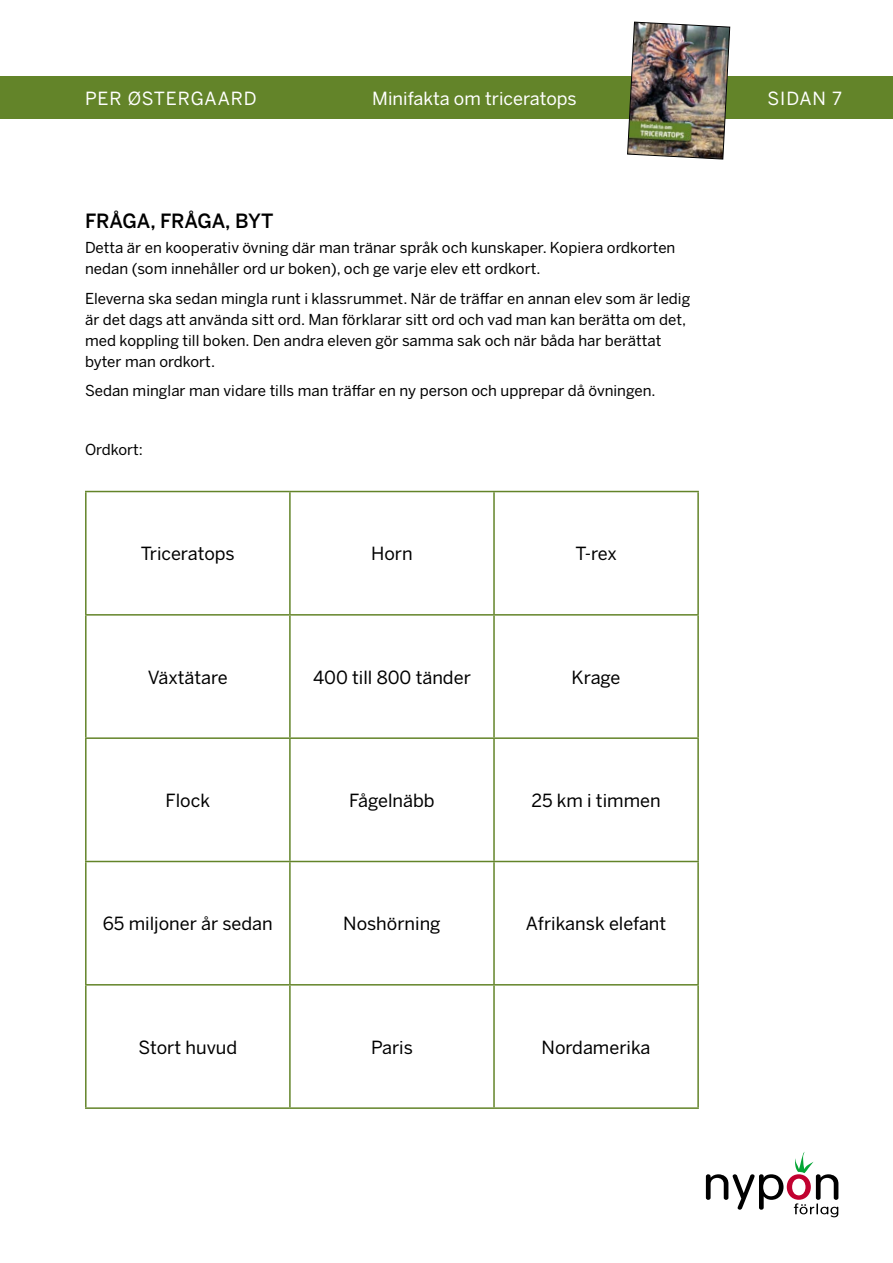
<style>
.page{position:relative;width:893px;height:1263px;background:#fff}
.page>*{position:absolute;margin:0;border:0;box-sizing:border-box;transform-origin:0 0}
.t1{font:500 19.5px "Benton Sans";letter-spacing:-.01em;color:#000}
.t2{font:18px "Benton Sans";color:#000}
.t3{font:18px "Benton Sans";color:#fff}
.t4{font:18px "Benton Sans";letter-spacing:.05em;color:#fff}
.t5{font:15px/21px "Benton Sans";color:#000}
</style>
<div class="page">
<svg style="left:706px;top:1152px;width:132px;height:65px"></svg>
<div style="left:0;top:77px;width:893px;height:42px;background:#638429"></div>
<img style="left:627px;top:21px;width:103px;height:139px">
<hr style="left:85px;top:491px;width:205px;height:1px;background:#638429">
<hr style="left:85px;top:492px;width:2px;height:122px;background:#638429">
<hr style="left:290px;top:491px;width:204px;height:1px;background:#638429">
<hr style="left:289px;top:492px;width:2px;height:122px;background:#638429">
<hr style="left:494px;top:491px;width:205px;height:1px;background:#638429">
<hr style="left:493px;top:492px;width:2px;height:122px;background:#638429">
<hr style="left:697px;top:492px;width:2px;height:122px;background:#638429">
<hr style="left:85px;top:614px;width:205px;height:2px;background:#638429">
<hr style="left:85px;top:616px;width:2px;height:121px;background:#638429">
<hr style="left:290px;top:614px;width:204px;height:2px;background:#638429">
<hr style="left:289px;top:616px;width:2px;height:121px;background:#638429">
<hr style="left:494px;top:614px;width:205px;height:2px;background:#638429">
<hr style="left:493px;top:616px;width:2px;height:121px;background:#638429">
<hr style="left:697px;top:616px;width:2px;height:121px;background:#638429">
<hr style="left:85px;top:737px;width:205px;height:2px;background:#638429">
<hr style="left:85px;top:739px;width:2px;height:122px;background:#638429">
<hr style="left:290px;top:737px;width:204px;height:2px;background:#638429">
<hr style="left:289px;top:739px;width:2px;height:122px;background:#638429">
<hr style="left:494px;top:737px;width:205px;height:2px;background:#638429">
<hr style="left:493px;top:739px;width:2px;height:122px;background:#638429">
<hr style="left:697px;top:739px;width:2px;height:122px;background:#638429">
<hr style="left:85px;top:861px;width:205px;height:1px;background:#638429">
<hr style="left:85px;top:862px;width:2px;height:122px;background:#638429">
<hr style="left:290px;top:861px;width:204px;height:1px;background:#638429">
<hr style="left:289px;top:862px;width:2px;height:122px;background:#638429">
<hr style="left:494px;top:861px;width:205px;height:1px;background:#638429">
<hr style="left:493px;top:862px;width:2px;height:122px;background:#638429">
<hr style="left:697px;top:862px;width:2px;height:122px;background:#638429">
<hr style="left:85px;top:984px;width:205px;height:1px;background:#638429">
<hr style="left:85px;top:985px;width:2px;height:122px;background:#638429">
<hr style="left:290px;top:984px;width:204px;height:1px;background:#638429">
<hr style="left:289px;top:985px;width:2px;height:122px;background:#638429">
<hr style="left:494px;top:984px;width:205px;height:1px;background:#638429">
<hr style="left:493px;top:985px;width:2px;height:122px;background:#638429">
<hr style="left:697px;top:985px;width:2px;height:122px;background:#638429">
<hr style="left:85px;top:1107px;width:205px;height:2px;background:#638429">
<hr style="left:290px;top:1107px;width:204px;height:2px;background:#638429">
<hr style="left:494px;top:1107px;width:205px;height:2px;background:#638429">
<p class="t4" style="left:85px;top:87px;width:173px">PER ØSTERGAARD</p>
<p class="t3" style="left:372px;top:87px;width:206px">Minifakta om triceratops</p>
<p class="t3" style="left:768px;top:87px;width:76px">SIDAN 7</p>
<h1 class="t1" style="left:85px;top:209px;width:190px">FRÅGA, FRÅGA, BYT</h1>
<p class="t5" style="left:85px;top:237px;width:592px">Detta är en kooperativ övning där man tränar språk och kunskaper. Kopiera ordkorten nedan (som innehåller ord ur boken), och ge varje elev ett ordkort.</p>
<p class="t5" style="left:85px;top:288px;width:607px">Eleverna ska sedan mingla runt i klassrummet. När de träffar en annan elev som är ledig är det dags att använda sitt ord. Man förklarar sitt ord och vad man kan berätta om det, med koppling till boken. Den andra eleven gör samma sak och när båda har berättat byter man ordkort.</p>
<p class="t5" style="left:85px;top:380px;width:572px">Sedan minglar man vidare tills man träffar en ny person och upprepar då övningen.</p>
<p class="t5" style="left:85px;top:439px;width:59px">Ordkort:</p>
<p class="t2" style="left:141px;top:543px;width:95px">Triceratops</p>
<p class="t2" style="left:371px;top:543px;width:43px">Horn</p>
<p class="t2" style="left:575px;top:543px;width:43px">T-rex</p>
<p class="t2" style="left:148px;top:666px;width:81px">Växtätare</p>
<p class="t2" style="left:313px;top:666px;width:159px">400 till 800 tänder</p>
<p class="t2" style="left:572px;top:666px;width:50px">Krage</p>
<p class="t2" style="left:166px;top:789px;width:46px">Flock</p>
<p class="t2" style="left:349px;top:789px;width:87px">Fågelnäbb</p>
<p class="t2" style="left:531px;top:789px;width:131px">25 km i timmen</p>
<p class="t2" style="left:103px;top:913px;width:171px">65 miljoner år sedan</p>
<p class="t2" style="left:343px;top:913px;width:99px">Noshörning</p>
<p class="t2" style="left:526px;top:913px;width:142px">Afrikansk elefant</p>
<p class="t2" style="left:138px;top:1036px;width:100px">Stort huvud</p>
<p class="t2" style="left:371px;top:1036px;width:43px">Paris</p>
<p class="t2" style="left:542px;top:1036px;width:111px">Nordamerika</p>
</div>
